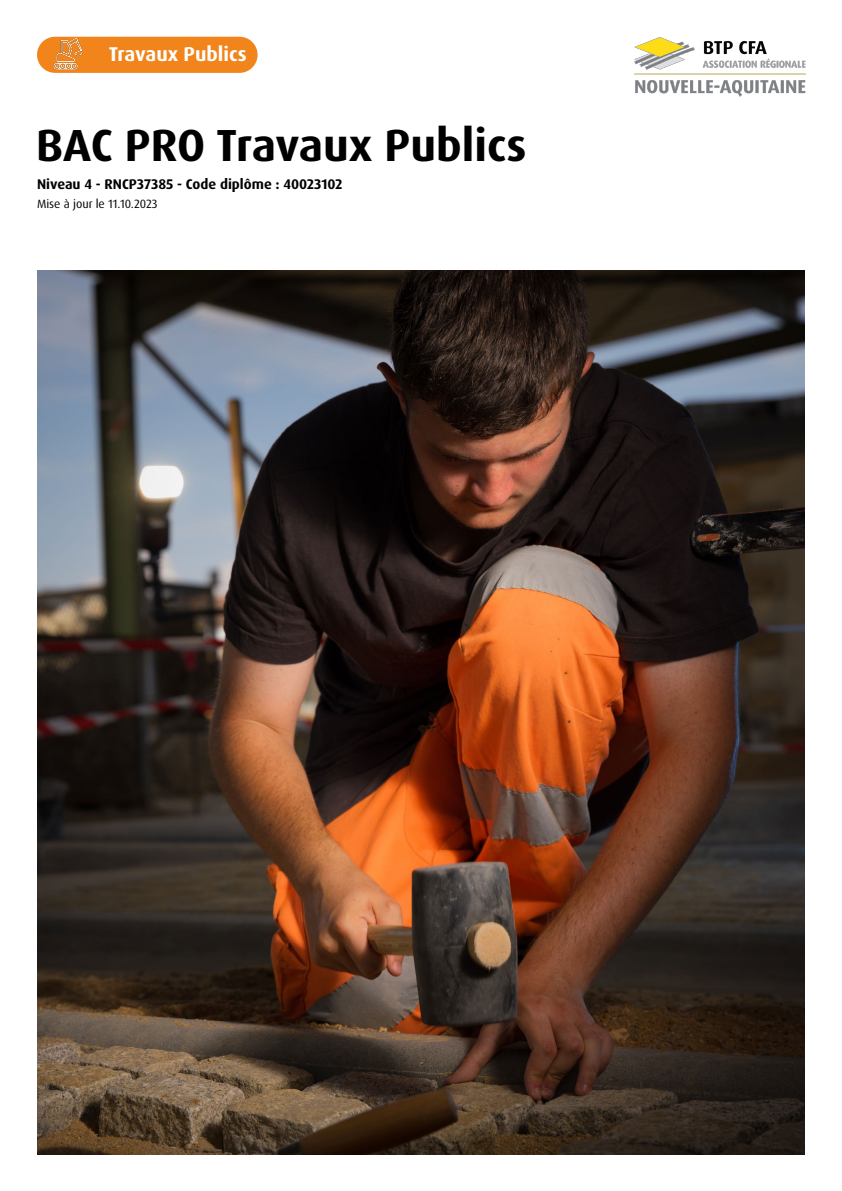
<style>
.page{position:relative;width:842px;height:1191px;background:#fff}
.page>*{position:absolute;margin:0;border:0;box-sizing:border-box;transform-origin:0 0}
.t1{font:700 45px "Dax Pro";color:#000}
.t2{font:700 20px "Dax Pro";color:#fff}
.t3{font:700 14px "Dax Pro";color:#000}
.t4{font:12px "Dax Pro";color:#000}
</style>
<div class="page">
<img style="left:37px;top:271px;width:768px;height:884px">
<img style="left:634px;top:37px;width:172px;height:60px">
<div style="left:37px;top:37px;width:221px;height:36px;background:#f1841a;border-radius:18px"></div>
<img style="left:46px;top:36px;width:41px;height:37px">
<h2 class="t2" style="left:109px;top:41px;width:139px">Travaux Publics</h2>
<h1 class="t1" style="left:36px;top:116px;width:492px">BAC PRO Travaux Publics</h1>
<p class="t3" style="left:37px;top:175px;width:307px">Niveau 4 - RNCP37385 - Code diplôme : 40023102</p>
<p class="t4" style="left:37px;top:196px;width:122px">Mise à jour le 11.10.2023</p>
</div>
